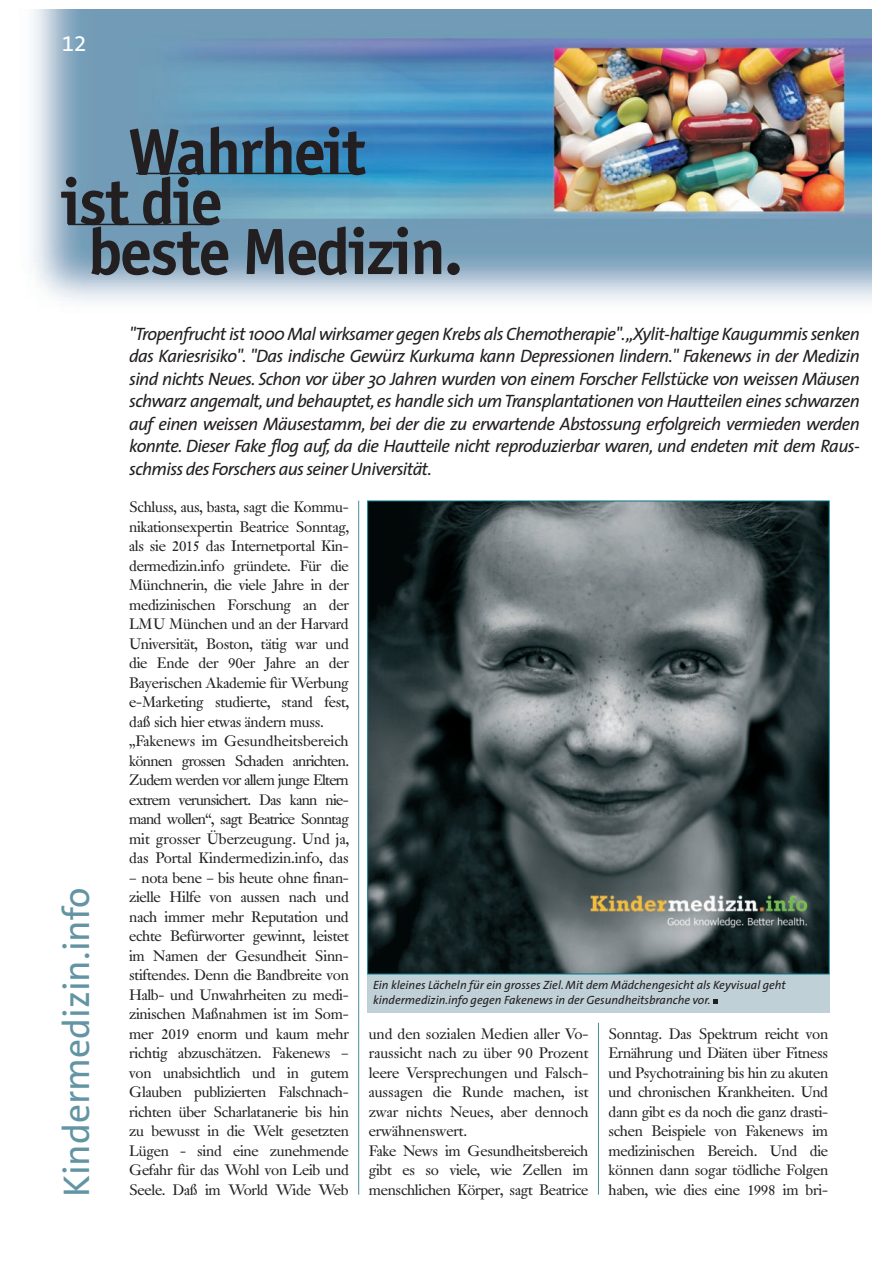
<style>
.page{position:relative;width:893px;height:1263px;background:#fff}
.page>*{position:absolute;margin:0;border:0;box-sizing:border-box;transform-origin:0 0}
.t1{font:700 67.5px "Officina San Itc T";letter-spacing:-.025em;color:#231f20}
.t2{font:37.5px "The Sans B5 Plain";color:#6294a3}
.t3{font:22.5px "The Sans B5 Plain";color:#fff}
.t4{font:italic 18px/22.5px "The Sans";letter-spacing:-.035em;color:#231f20;text-align:justify}
.t5{font:15px/19.5px "Janson BQ";letter-spacing:-.015em;color:#231f20}
.t6{font:italic 12px/15px "The Sans";color:#231f20}
</style>
<div class="page">
<img style="left:32px;top:9px;width:840px;height:294px">
<hr style="left:136px;top:173px;width:221px;height:1px;background:#231f20">
<hr style="left:68px;top:224px;width:145px;height:1px;background:#231f20">
<hr style="left:358px;top:501px;width:1px;height:694px;background:#4b899b">
<hr style="left:598px;top:1023px;width:1px;height:172px;background:#4b899b">
<div style="left:367px;top:974px;width:462px;height:39px;background:#c0d0d7"></div>
<svg style="left:713px;top:1000px;width:5px;height:4px"></svg>
<img style="left:369px;top:503px;width:458px;height:469px">
<h3 class="t3" style="left:62px;top:35px;width:26px">12</h3>
<h1 class="t1" style="left:128px;top:128px;width:239px">Wahrheit</h1>
<h1 class="t1" style="left:61px;top:178px;width:163px">ist die</h1>
<h1 class="t1" style="left:88px;top:228px;width:377px">beste Medizin.</h1>
<h2 class="t2" style="left:62px;top:1197px;width:311px;rotate:-90deg">Kindermedizin.info</h2>
<p class="t4" style="left:129px;top:324px;width:732px">"Tropenfrucht ist 1000 Mal wirksamer gegen Krebs als Chemotherapie".„Xylit-haltige Kaugummis senken das Kariesrisiko". "Das indische Gewürz Kurkuma kann Depressionen lindern." Fakenews in der Medizin sind nichts Neues. Schon vor über 30 Jahren wurden von einem Forscher Fellstücke von weissen Mäusen schwarz angemalt, und behauptet, es handle sich um Transplantationen von Hautteilen eines schwarzen auf einen weissen Mäusestamm, bei der die zu erwartende Abstossung erfolgreich vermieden werden konnte. Dieser Fake flog auf, da die Hautteile nicht reproduzierbar waren, und endeten mit dem Raus&shy;schmiss des Forschers aus seiner Universität.</p>
<p class="t5" style="left:129px;top:499px;width:221px">Schluss, aus, basta, sagt die Kommu&shy;nikationsexpertin Beatrice Sonntag, als sie 2015 das Internetportal Kin&shy;dermedizin.info gründete. Für die Münchnerin, die viele Jahre in der medizinischen Forschung an der LMU München und an der Harvard Universität, Boston, tätig war und die Ende der 90er Jahre an der Bayerischen Akademie für Werbung e-Marketing studierte, stand fest, daß sich hier etwas ändern muss. „Fakenews im Gesundheitsbereich können grossen Schaden anrichten.<br>Zudem werden vor allem junge Eltern extrem verunsichert. Das kann nie&shy;mand wollen“, sagt Beatrice Sonntag mit grosser Überzeugung. Und ja, das Portal Kindermedizin.info, das</p>
<p class="t5" style="left:129px;top:869px;width:221px;text-align:justify">– nota bene – bis heute ohne finan&shy;zielle Hilfe von aussen nach und nach immer mehr Reputation und echte Befürworter gewinnt, leistet im Namen der Gesundheit Sinn&shy;stiftendes. Denn die Bandbreite von Halb- und Unwahrheiten zu medi&shy;zinischen Maßnahmen ist im Som&shy;mer 2019 enorm und kaum mehr richtig abzuschätzen. Fakenews – von unabsichtlich und in gutem Glauben publizierten Falschnach&shy;richten über Scharlatanerie bis hin zu bewusst in die Welt gesetzten Lügen - sind eine zunehmende Gefahr für das Wohl von Leib und Seele. Daß im World Wide Web</p>
<p class="t6" style="left:373px;top:979px;width:414px">Ein kleines Lächeln für ein grosses Ziel. Mit dem Mädchengesicht als Keyvisual geht kindermedizin.info gegen Fakenews in der Gesundheitsbranche vor.</p>
<p class="t5" style="left:369px;top:1025px;width:221px">und den sozialen Medien aller Vo&shy;raussicht nach zu über 90 Prozent leere Versprechungen und Falsch&shy;aussagen die Runde machen, ist zwar nichts Neues, aber dennoch erwähnenswert.<br>Fake News im Gesundheitsbereich gibt es so viele, wie Zellen im menschlichen Körper, sagt Beatrice</p>
<p class="t5" style="left:608px;top:1025px;width:221px;text-align:justify">Sonntag. Das Spektrum reicht von Ernährung und Diäten über Fitness und Psychotraining bis hin zu akuten und chronischen Krankheiten. Und dann gibt es da noch die ganz drasti&shy;schen Beispiele von Fakenews im medizinischen Bereich. Und die können dann sogar tödliche Folgen haben, wie dies eine 1998 im bri-</p>
</div>
